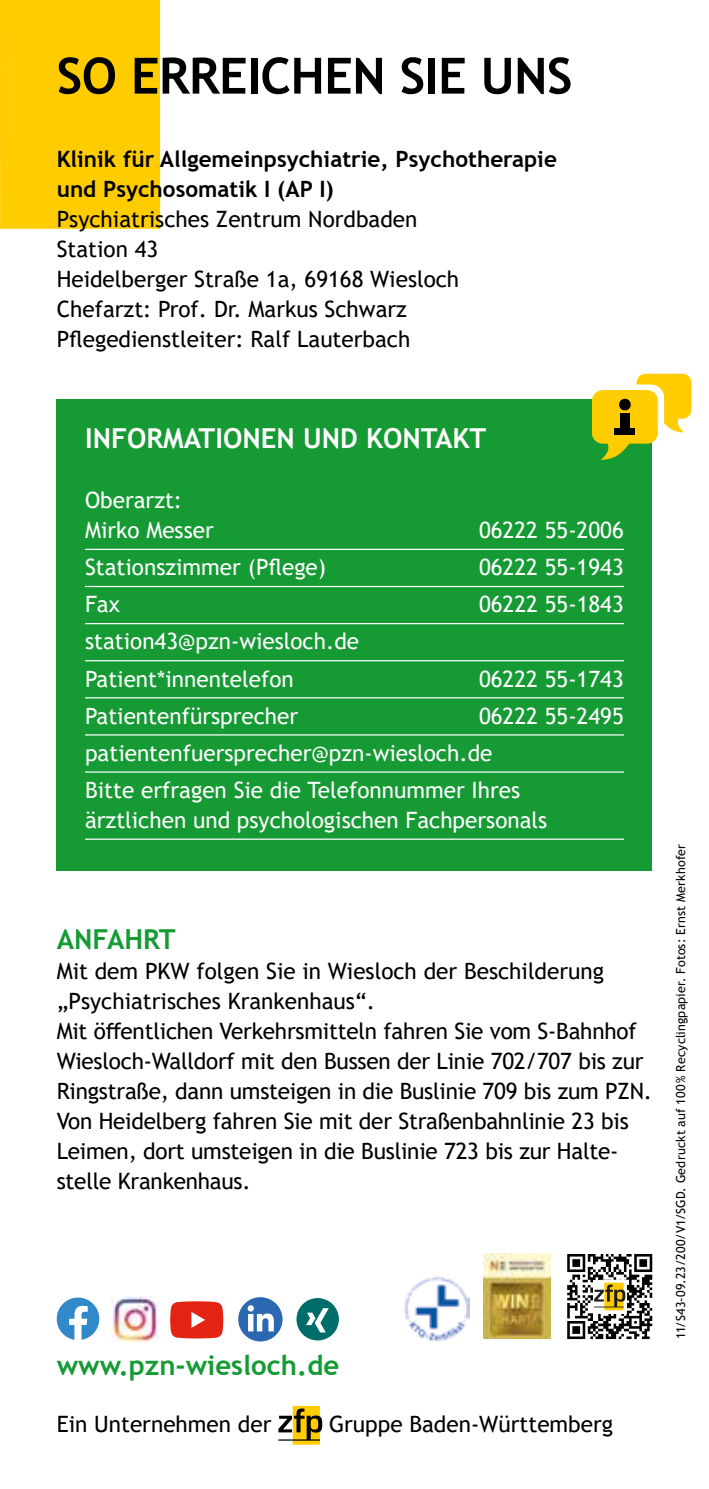
<style>
.page{position:relative;width:709px;height:1489px;background:#fff}
.page>*{position:absolute;margin:0;border:0;box-sizing:border-box;transform-origin:0 0}
.t1{font:700 50px "Trebuchet MS";letter-spacing:-.01em;color:#000}
.t2{font:700 27.5px "Trebuchet MS";color:#159a34}
.t3{font:700 27.5px "Trebuchet MS";color:#fff}
.t4{font:22.5px/30px "Trebuchet MS";letter-spacing:-.01em;color:#000}
.t5{font:22.5px/37px "Trebuchet MS";color:#fff}
.t6{font:700 22.5px/30px "Trebuchet MS";color:#000}
.t7{font:12.5px "Trebuchet MS";letter-spacing:.01em;color:#000}
</style>
<div class="page">
<svg style="left:293px;top:1405px;width:27px;height:39px"></svg>
<svg style="left:278px;top:1408px;width:44px;height:32px"></svg>
<div style="left:57px;top:399px;width:595px;height:471px;background:#159a34"></div>
<hr style="left:85px;top:548px;width:539px;height:2px;background:#fff">
<hr style="left:85px;top:586px;width:539px;height:1px;background:#fff">
<hr style="left:85px;top:623px;width:539px;height:1px;background:#fff">
<hr style="left:85px;top:660px;width:539px;height:1px;background:#fff">
<hr style="left:85px;top:697px;width:539px;height:1px;background:#fff">
<hr style="left:85px;top:734px;width:539px;height:1px;background:#fff">
<hr style="left:85px;top:771px;width:539px;height:1px;background:#fff">
<hr style="left:85px;top:838px;width:539px;height:1px;background:#fff">
<svg style="left:592px;top:374px;width:99px;height:86px"></svg>
<div style="left:620px;top:413px;width:10px;height:21px;background:#000"></div>
<div style="left:619px;top:399px;width:11px;height:11px;background:#000;border-radius:50%"></div>
<div style="left:615px;top:428px;width:20px;height:6px;background:#000"></div>
<div style="left:0;top:0;width:160px;height:229px;background:#fc0"></div>
<svg style="left:567px;top:1254px;width:86px;height:86px"></svg>
<svg style="left:567px;top:1254px;width:85px;height:84px"></svg>
<img style="left:405px;top:1276px;width:64px;height:65px">
<svg style="left:170px;top:1301px;width:53px;height:37px;background:#e73c2e"></svg>
<svg style="left:57px;top:1297px;width:42px;height:42px"></svg>
<img style="left:484px;top:1253px;width:66px;height:85px">
<img style="left:111px;top:1296px;width:49px;height:45px">
<div style="left:296px;top:1297px;width:43px;height:43px;background:#016d6a;border-radius:50%"></div>
<svg style="left:306px;top:1308px;width:23px;height:24px"></svg>
<div style="left:238px;top:1296px;width:44px;height:45px;background:#2c68b1;border-radius:50%"></div>
<svg style="left:248px;top:1313px;width:26px;height:18px"></svg>
<div style="left:247px;top:1305px;width:7px;height:6px;background:#fff;border-radius:50%"></div>
<h1 class="t1" style="left:57px;top:45px;width:517px">SO ERREICHEN SIE UNS</h1>
<p class="t6" style="left:57px;top:144px;width:502px">Klinik für Allgemeinpsychiatrie, Psychotherapie und Psychosomatik I (AP I)</p>
<p class="t4" style="left:57px;top:204px;width:404px">Psychiatrisches Zentrum Nordbaden<br>Station 43<br>Heidelberger Straße 1a, 69168 Wiesloch<br>Chefarzt: Prof. Dr. Markus Schwarz<br>Pflegedienstleiter: Ralf Lauterbach</p>
<p class="t3" style="left:85px;top:421px;width:402px">INFORMATIONEN UND KONTAKT</p>
<p class="t5" style="left:85px;top:485px;width:130px;line-height:30px">Oberarzt:<br>Mirko Messer</p>
<p class="t5" style="left:479px;top:511px;width:146px">06222 55-2006</p>
<p class="t5" style="left:85px;top:548px;width:242px">Stationszimmer (Pflege)</p>
<p class="t5" style="left:479px;top:548px;width:146px">06222 55-1943</p>
<p class="t5" style="left:85px;top:585px;width:36px">Fax</p>
<p class="t5" style="left:479px;top:585px;width:146px">06222 55- 1843</p>
<p class="t5" style="left:85px;top:622px;width:275px">station43@pzn-wiesloch.de<br>Patient*innentelefon</p>
<p class="t5" style="left:479px;top:660px;width:146px">06222 55- 1743</p>
<p class="t5" style="left:85px;top:697px;width:215px">Patientenfürsprecher</p>
<p class="t5" style="left:85px;top:697px;width:540px;text-indent:394px">06222 55-2495 patientenfuersprecher@pzn-wiesloch.de<br>Bitte erfragen Sie die Telefonnummer Ihres</p>
<p class="t5" style="left:85px;top:801px;width:463px">ärztlichen und psychologischen Fachpersonals</p>
<p class="t2" style="left:57px;top:922px;width:121px">ANFAHRT</p>
<p class="t4" style="left:57px;top:955px;width:597px">Mit dem PKW folgen Sie in Wiesloch der Beschilderung „Psychiatrisches Krankenhaus“.<br>Mit öffentlichen Verkehrsmitteln fahren Sie vom S-Bahnhof Wiesloch-Walldorf mit den Bussen der Linie 702/707 bis zur Ringstraße, dann umsteigen in die Buslinie 709 bis zum PZN.<br>Von Heidelberg fahren Sie mit der Straßenbahnlinie 23 bis Leimen, dort umsteigen in die Buslinie 723 bis zur Halte&shy;stelle Krankenhaus.</p>
<p class="t2" style="left:57px;top:1348px;width:284px">www.pzn-wiesloch.de</p>
<p class="t4" style="left:57px;top:1408px;width:216px">Ein Unternehmen der</p>
<p class="t4" style="left:329px;top:1408px;width:286px">Gruppe Baden-Württemberg</p>
<p class="t7" style="left:673px;top:1338px;width:496px;rotate:-90deg">11/S43-09.23/200/V1/SGD. Gedruckt auf 100% Recyclingpapier. Fotos: Ernst Merkhofer</p>
</div>
